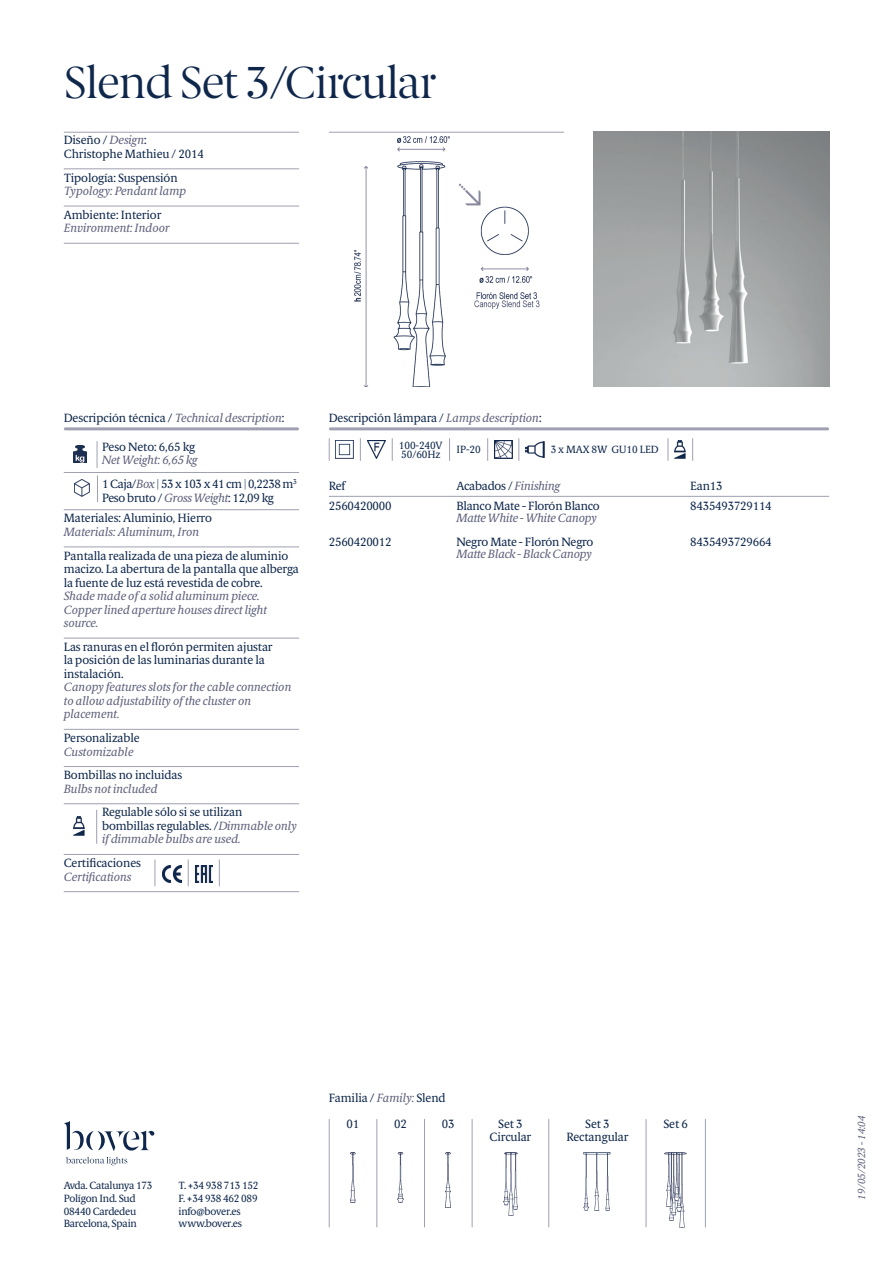
<style>
.page{position:relative;width:893px;height:1263px;background:#fff}
.page>*{position:absolute;margin:0;border:0;box-sizing:border-box;transform-origin:0 0}
.t1{font:45px "Berlingske Serif";letter-spacing:-.025em;color:#0e274b}
.t2{font:12px/13.5px "Berlingske Serif Tx";letter-spacing:-.01em;color:#0e274b}
.t3{font:italic 12px/13.5px "Berlingske Serif Tx";letter-spacing:-.01em;color:#5f627c}
.t4{font:12px/23.7px "Berlingske Serif Tx";letter-spacing:-.035em;color:#0e274b}
.t5{font:10.5px/12.8px "Berlingske Serif Tx";letter-spacing:-.025em;color:#0e274b}
.t6{font:italic 10.5px "Berlingske Serif Tx";letter-spacing:-.01em;color:#5f627c}
.s1{font-style:italic;color:#5f627c}
</style>
<div class="page">
<hr style="left:64px;top:168px;width:235px;height:1px;background:#9fa0b1">
<hr style="left:64px;top:206px;width:235px;height:1px;background:#9fa0b1">
<hr style="left:64px;top:243px;width:235px;height:1px;background:#9fa0b1">
<hr style="left:64px;top:132px;width:235px;height:1px;background:#9fa0b1">
<hr style="left:329px;top:132px;width:235px;height:1px;background:#9fa0b1">
<img style="left:354px;top:136px;width:186px;height:251px">
<hr style="left:64px;top:472px;width:235px;height:1px;background:#9fa0b1">
<hr style="left:64px;top:509px;width:235px;height:1px;background:#9fa0b1">
<hr style="left:64px;top:546px;width:235px;height:1px;background:#9fa0b1">
<hr style="left:64px;top:638px;width:235px;height:1px;background:#9fa0b1">
<hr style="left:64px;top:729px;width:235px;height:1px;background:#9fa0b1">
<hr style="left:64px;top:766px;width:235px;height:1px;background:#9fa0b1">
<hr style="left:64px;top:803px;width:235px;height:1px;background:#9fa0b1">
<hr style="left:64px;top:854px;width:235px;height:1px;background:#9fa0b1">
<hr style="left:64px;top:891px;width:235px;height:1px;background:#9fa0b1">
<img style="left:74px;top:446px;width:13px;height:17px">
<svg style="left:97px;top:442px;width:1px;height:26px"></svg>
<img style="left:74px;top:480px;width:15px;height:17px">
<svg style="left:97px;top:476px;width:1px;height:26px"></svg>
<img style="left:73px;top:816px;width:12px;height:19px">
<hr style="left:96px;top:810px;width:1px;height:33px;background:#9fa0b1">
<svg style="left:155px;top:860px;width:1px;height:26px"></svg>
<img style="left:162px;top:865px;width:19px;height:17px">
<svg style="left:188px;top:860px;width:1px;height:26px"></svg>
<img style="left:195px;top:865px;width:17px;height:17px">
<svg style="left:219px;top:860px;width:1px;height:26px"></svg>
<hr style="left:65px;top:427px;width:233px;height:3px;background:#9fa0b1">
<hr style="left:330px;top:427px;width:498px;height:3px;background:#9fa0b1">
<svg style="left:487px;top:439px;width:1px;height:21px"></svg>
<svg style="left:518px;top:439px;width:1px;height:21px"></svg>
<svg style="left:449px;top:439px;width:1px;height:21px"></svg>
<svg style="left:392px;top:439px;width:1px;height:21px"></svg>
<svg style="left:329px;top:439px;width:1px;height:21px"></svg>
<svg style="left:360px;top:439px;width:1px;height:21px"></svg>
<img style="left:367px;top:441px;width:18px;height:17px">
<img style="left:336px;top:441px;width:18px;height:17px">
<svg style="left:668px;top:439px;width:1px;height:21px"></svg>
<img style="left:526px;top:441px;width:18px;height:17px">
<img style="left:494px;top:441px;width:18px;height:17px">
<hr style="left:329px;top:1119px;width:1px;height:108px;background:#9fa0b1">
<hr style="left:376px;top:1119px;width:1px;height:108px;background:#9fa0b1">
<hr style="left:424px;top:1119px;width:1px;height:108px;background:#9fa0b1">
<hr style="left:472px;top:1119px;width:1px;height:108px;background:#9fa0b1">
<hr style="left:548px;top:1119px;width:1px;height:108px;background:#9fa0b1">
<hr style="left:705px;top:1119px;width:1px;height:108px;background:#9fa0b1">
<hr style="left:646px;top:1119px;width:1px;height:108px;background:#9fa0b1">
<img style="left:350px;top:1152px;width:6px;height:51px">
<img style="left:446px;top:1152px;width:5px;height:56px">
<img style="left:398px;top:1152px;width:6px;height:50px">
<img style="left:503px;top:1152px;width:15px;height:63px">
<img style="left:665px;top:1152px;width:22px;height:75px">
<img style="left:584px;top:1152px;width:27px;height:58px">
<svg style="left:692px;top:439px;width:1px;height:21px"></svg>
<img style="left:675px;top:440px;width:11px;height:19px">
<img style="left:594px;top:132px;width:235px;height:255px">
<svg style="left:66px;top:1157px;width:61px;height:8px"></svg>
<svg style="left:64px;top:1121px;width:90px;height:29px"></svg>
<hr style="left:329px;top:496px;width:500px;height:1px;background:#9fa0b1">
<h1 class="t1" style="left:64px;top:53px;width:374px">Slend Set 3/Circular</h1>
<p class="t2" style="left:64px;top:133px;width:142px">Diseño / <span class="s1">Design</span>:<br>Christophe Mathieu / 2014</p>
<p class="t2" style="left:64px;top:171px;width:115px">Tipología: Suspensión</p>
<p class="t3" style="left:64px;top:184px;width:124px">Typology: Pendant lamp</p>
<p class="t2" style="left:64px;top:208px;width:99px">Ambiente: Interior</p>
<p class="t3" style="left:64px;top:221px;width:108px">Environment: Indoor</p>
<p class="t2" style="left:64px;top:411px;width:222px">Descripción técnica / <span class="s1">Technical description</span>:</p>
<p class="t2" style="left:329px;top:411px;width:214px">Descripción lámpara / <span class="s1">Lamps description</span>:</p>
<p class="t5" style="left:456px;top:443px;width:26px">IP-20</p>
<p class="t5" style="left:551px;top:443px;width:110px">3 x MAX 8W GU10 LED</p>
<p class="t5" style="left:399px;top:441px;width:45px;line-height:9px">100-240V<br>50/60Hz</p>
<p class="t2" style="left:102px;top:440px;width:94px">Peso Neto: 6,65 kg</p>
<p class="t4" style="left:102px;top:448px;width:196px"><span class="s1">Net Weight: 6,65 kg<br></span>1 Caja/<span class="s1">Box</span> | 53 x 103 x 41 cm | 0,2238 m<sup>3</sup></p>
<p class="t2" style="left:64px;top:487px;width:212px;line-height:20.7px;text-indent:38px">Peso bruto / <span class="s1">Gross Weight</span>: 12,09 kg<br>Materiales: Aluminio, Hierro</p>
<p class="t3" style="left:64px;top:525px;width:137px">Materials: Aluminum, Iron</p>
<p class="t2" style="left:64px;top:549px;width:237px">Pantalla realizada de una pieza de aluminio macizo. La abertura de la pantalla que alberga la fuente de luz está revestida de cobre.</p>
<p class="t3" style="left:64px;top:589px;width:205px">Shade made of a solid aluminum piece.<br>Copper lined aperture houses direct light source.</p>
<p class="t2" style="left:64px;top:640px;width:210px">Las ranuras en el florón permiten ajustar la posición de las luminarias durante la instalación.</p>
<p class="t3" style="left:64px;top:680px;width:229px">Canopy features slots for the cable connection to allow adjustability of the cluster on placement.</p>
<p class="t2" style="left:64px;top:731px;width:78px">Personalizable</p>
<p class="t3" style="left:64px;top:745px;width:71px">Customizable</p>
<p class="t2" style="left:64px;top:768px;width:120px">Bombillas no incluidas</p>
<p class="t3" style="left:64px;top:782px;width:95px">Bulbs not included</p>
<p class="t2" style="left:102px;top:805px;width:196px">Regulable sólo si se utilizan bombillas regulables. /<span class="s1">Dimmable only if dimmable bulbs are used.</span></p>
<p class="t2" style="left:64px;top:856px;width:79px">Certificaciones</p>
<p class="t3" style="left:64px;top:870px;width:69px">Certifications</p>
<p class="t2" style="left:329px;top:479px;width:18px">Ref</p>
<p class="t2" style="left:456px;top:479px;width:105px">Acabados / <span class="s1">Finishing</span></p>
<p class="t2" style="left:690px;top:479px;width:34px">Ean13</p>
<p class="t2" style="left:329px;top:499px;width:64px">2560420000</p>
<p class="t2" style="left:456px;top:499px;width:145px">Blanco Mate - Florón Blanco</p>
<p class="t2" style="left:690px;top:499px;width:83px">8435493729114</p>
<p class="t3" style="left:456px;top:511px;width:142px">Matte White - White Canopy</p>
<p class="t2" style="left:329px;top:535px;width:64px">2560420012</p>
<p class="t2" style="left:456px;top:535px;width:138px">Negro Mate - Florón Negro</p>
<p class="t2" style="left:690px;top:535px;width:83px">8435493729664</p>
<p class="t3" style="left:456px;top:547px;width:137px">Matte Black - Black Canopy</p>
<p class="t5" style="left:64px;top:1179px;width:90px">Avda. Catalunya 173<br>Polígon Ind. Sud<br>08440 Cardedeu<br>Barcelona, Spain</p>
<p class="t5" style="left:179px;top:1179px;width:81px">T. +34 938 713 152<br>F. +34 938 462 089 info@bover.es www.bover.es</p>
<p class="t2" style="left:347px;top:1085px;width:101px;line-height:25.5px;text-indent:-18px">Familia / <span class="s1">Family:</span> Slend<br>01</p>
<p class="t2" style="left:394px;top:1117px;width:14px">02</p>
<p class="t2" style="left:442px;top:1117px;width:14px">03</p>
<p class="t2" style="left:498px;top:1117px;width:26px">Set 3</p>
<p class="t2" style="left:663px;top:1117px;width:26px">Set 6</p>
<p class="t2" style="left:490px;top:1130px;width:43px">Circular</p>
<p class="t2" style="left:566px;top:1117px;width:64px;text-align:center">Set 3<br>Rectangular</p>
<p class="t6" style="left:854px;top:1199px;width:86px;rotate:-90deg">19/05/2023 - 14:04</p>
</div>
